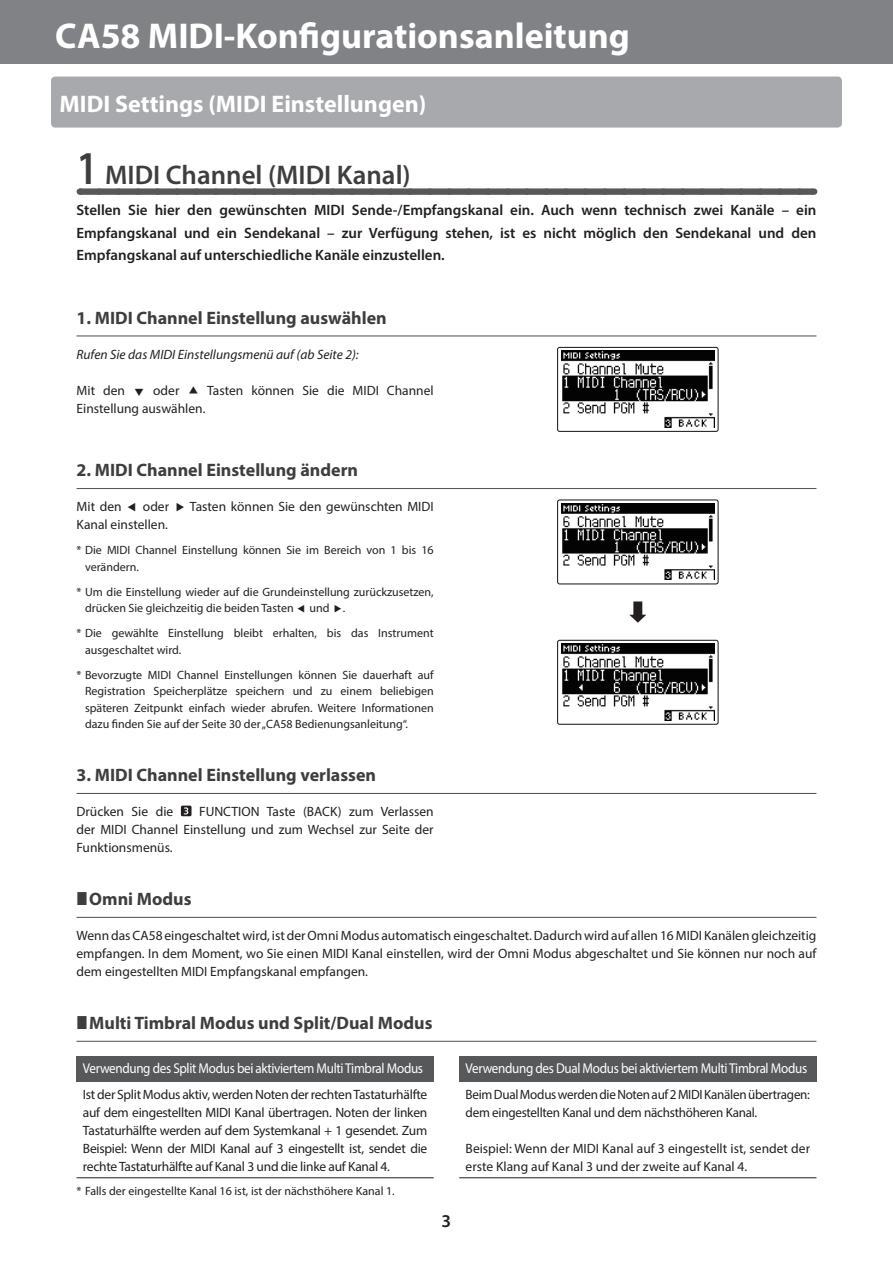
<style>
.page{position:relative;width:893px;height:1263px;background:#fff}
.page>*{position:absolute;margin:0;border:0;box-sizing:border-box;transform-origin:0 0}
.t1{font:700 36px "Myriad Pro";color:#fff}
.t2{font:600 27px "Myriad Pro";color:#3e3e3f}
.t3{font:700 24px "Myriad Pro";color:#fff}
.t4{font:700 18px "Myriad Pro";color:#3e3e3f}
.t5{font:600 18px "Myriad Pro";color:#231f20}
.t6{font:600 15px/22.5px "Myriad Pro";color:#231f20;text-align:justify}
.t7{font:14.25px "Myriad Pro";letter-spacing:-.025em;color:#fff;scale:.92 1}
.t8{font:13.5px/18px "Myriad Pro";color:#231f20;text-align:justify}
.t9{font:13.5px/18px "Myriad Pro";letter-spacing:-.02em;color:#231f20}
.t10{font:italic 13.5px "Myriad Pro";color:#231f20}
.t11{font:12px/16.5px "Myriad Pro";color:#231f20}
.s1{font-size:47.25px}
</style>
<div class="page">
<div style="left:0;top:0;width:893px;height:64px;background:#808285"></div>
<div style="left:51px;top:77px;width:791px;height:51px;background:#a8a9ad;border-radius:4px"></div>
<div style="left:80px;top:188px;width:733px;height:7px;background:#57585a"></div>
<hr style="left:77px;top:335px;width:739px;height:1px;background:#57585a">
<hr style="left:77px;top:488px;width:739px;height:1px;background:#57585a">
<hr style="left:77px;top:793px;width:739px;height:1px;background:#57585a">
<hr style="left:77px;top:917px;width:739px;height:1px;background:#57585a">
<hr style="left:77px;top:1041px;width:739px;height:1px;background:#57585a">
<svg style="left:181px;top:806px;width:11px;height:10px"></svg>
<div style="left:77px;top:1056px;width:357px;height:26px;background:#57585a"></div>
<hr style="left:77px;top:1177px;width:357px;height:1px;background:#231f20">
<div style="left:459px;top:1056px;width:357px;height:26px;background:#57585a"></div>
<hr style="left:459px;top:1177px;width:357px;height:1px;background:#231f20">
<img style="left:561px;top:351px;width:153px;height:76px">
<div style="left:557px;top:347px;width:162px;height:85px;border:1px solid #231f20;border-radius:2px"></div>
<img style="left:561px;top:503px;width:153px;height:77px">
<div style="left:557px;top:499px;width:162px;height:85px;border:1px solid #231f20;border-radius:2px"></div>
<svg style="left:629px;top:601px;width:17px;height:22px"></svg>
<img style="left:561px;top:644px;width:153px;height:76px">
<div style="left:557px;top:640px;width:162px;height:85px;border:1px solid #231f20;border-radius:2px"></div>
<h1 class="t1" style="left:55px;top:12px;width:576px">CA58 MIDI-Konfigurationsanleitung</h1>
<h3 class="t3" style="left:60px;top:88px;width:368px">MIDI Settings (MIDI Einstellungen)</h3>
<h2 class="t2" style="left:77px;top:158px;width:336px"><span class="s1">1</span> MIDI Channel (MIDI Kanal)</h2>
<p class="t6" style="left:77px;top:199px;width:741px">Stellen Sie hier den gewünschten MIDI Sende-/Empfangskanal ein. Auch wenn technisch zwei Kanäle – ein Empfangskanal und ein Sendekanal – zur Verfügung stehen, ist es nicht möglich den Sendekanal und den Empfangskanal auf unterschiedliche Kanäle einzustellen.</p>
<h3 class="t4" style="left:77px;top:306px;width:312px">1. MIDI Channel Einstellung auswählen</h3>
<p class="t10" style="left:77px;top:346px;width:284px">Rufen Sie das MIDI Einstellungsmenü auf (ab Seite 2):</p>
<p class="t8" style="left:77px;top:381px;width:50px">Mit den</p>
<p class="t8" style="left:153px;top:381px;width:28px">oder</p>
<p class="t8" style="left:207px;top:381px;width:228px">Tasten können Sie die MIDI Channel</p>
<p class="t8" style="left:77px;top:399px;width:130px">Einstellung auswählen.</p>
<h3 class="t4" style="left:77px;top:458px;width:283px">2. MIDI Channel Einstellung ändern</h3>
<p class="t8" style="left:77px;top:497px;width:47px">Mit den</p>
<p class="t8" style="left:143px;top:497px;width:28px">oder</p>
<p class="t8" style="left:190px;top:497px;width:245px">Tasten können Sie den gewünschten MIDI</p>
<p class="t8" style="left:77px;top:515px;width:93px">Kanal einstellen.</p>
<p class="t11" style="left:85px;top:542px;width:350px;text-indent:-9px">* Die MIDI Channel Einstellung können Sie im Bereich von 1 bis 16 verändern.</p>
<p class="t11" style="left:85px;top:583px;width:350px;text-indent:-9px">* Um die Einstellung wieder auf die Grundeinstellung zurückzusetzen, drücken Sie gleichzeitig die beiden Tasten</p>
<p class="t11" style="left:77px;top:596px;width:359px;line-height:25px;text-indent:233px">und .<br>* Die gewählte Einstellung bleibt erhalten, bis das Instrument</p>
<p class="t11" style="left:77px;top:637px;width:359px;line-height:25px;text-indent:9px">ausgeschaltet wird.<br>* Bevorzugte MIDI Channel Einstellungen können Sie dauerhaft auf</p>
<p class="t11" style="left:85px;top:683px;width:350px;text-align:justify">Registration Speicherplätze speichern und zu einem beliebigen späteren Zeitpunkt einfach wieder abrufen. Weitere Informationen dazu finden Sie auf der Seite 30 der „CA58 Bedienungsanleitung“.</p>
<h3 class="t4" style="left:77px;top:763px;width:301px">3. MIDI Channel Einstellung verlassen</h3>
<p class="t8" style="left:77px;top:802px;width:98px">Drücken Sie die</p>
<p class="t8" style="left:77px;top:802px;width:359px;text-indent:123px">FUNCTION Taste (BACK) zum Verlassen der MIDI Channel Einstellung und zum Wechsel zur Seite der Funktionsmenüs.</p>
<h3 class="t4" style="left:89px;top:887px;width:104px">Omni Modus</h3>
<p class="t8" style="left:77px;top:926px;width:741px">Wenn das CA58 eingeschaltet wird, ist der Omni Modus automatisch eingeschaltet. Dadurch wird auf allen 16 MIDI Kanälen gleichzeitig empfangen. In dem Moment, wo Sie einen MIDI Kanal einstellen, wird der Omni Modus abgeschaltet und Sie können nur noch auf dem eingestellten MIDI Empfangskanal empfangen.</p>
<h3 class="t4" style="left:89px;top:1011px;width:345px">Multi Timbral Modus und Split/Dual Modus</h3>
<p class="t7" style="left:83px;top:1060px;width:371px">Verwendung des Split Modus bei aktiviertem Multi Timbral Modus</p>
<p class="t8" style="left:83px;top:1086px;width:346px">Ist der Split Modus aktiv, werden Noten der rechten Tastaturhälfte auf dem eingestellten MIDI Kanal übertragen. Noten der linken Tastaturhälfte werden auf dem Systemkanal + 1 gesendet. Zum Beispiel: Wenn der MIDI Kanal auf 3 eingestellt ist, sendet die rechte Tastaturhälfte auf Kanal 3 und die linke auf Kanal 4.</p>
<p class="t7" style="left:466px;top:1060px;width:373px">Verwendung des Dual Modus bei aktiviertem Multi Timbral Modus</p>
<p class="t9" style="left:466px;top:1086px;width:346px">Beim Dual Modus werden die Noten auf 2 MIDI Kanälen übertragen: dem eingestellten Kanal und dem nächsthöheren Kanal.</p>
<p class="t8" style="left:466px;top:1140px;width:346px">Beispiel: Wenn der MIDI Kanal auf 3 eingestellt ist, sendet der erste Klang auf Kanal 3 und der zweite auf Kanal 4.</p>
<p class="t11" style="left:77px;top:1183px;width:320px">* Falls der eingestellte Kanal 16 ist, ist der nächsthöhere Kanal 1.</p>
<h3 class="t5" style="left:442px;top:1209px;width:11px">3</h3>
</div>
